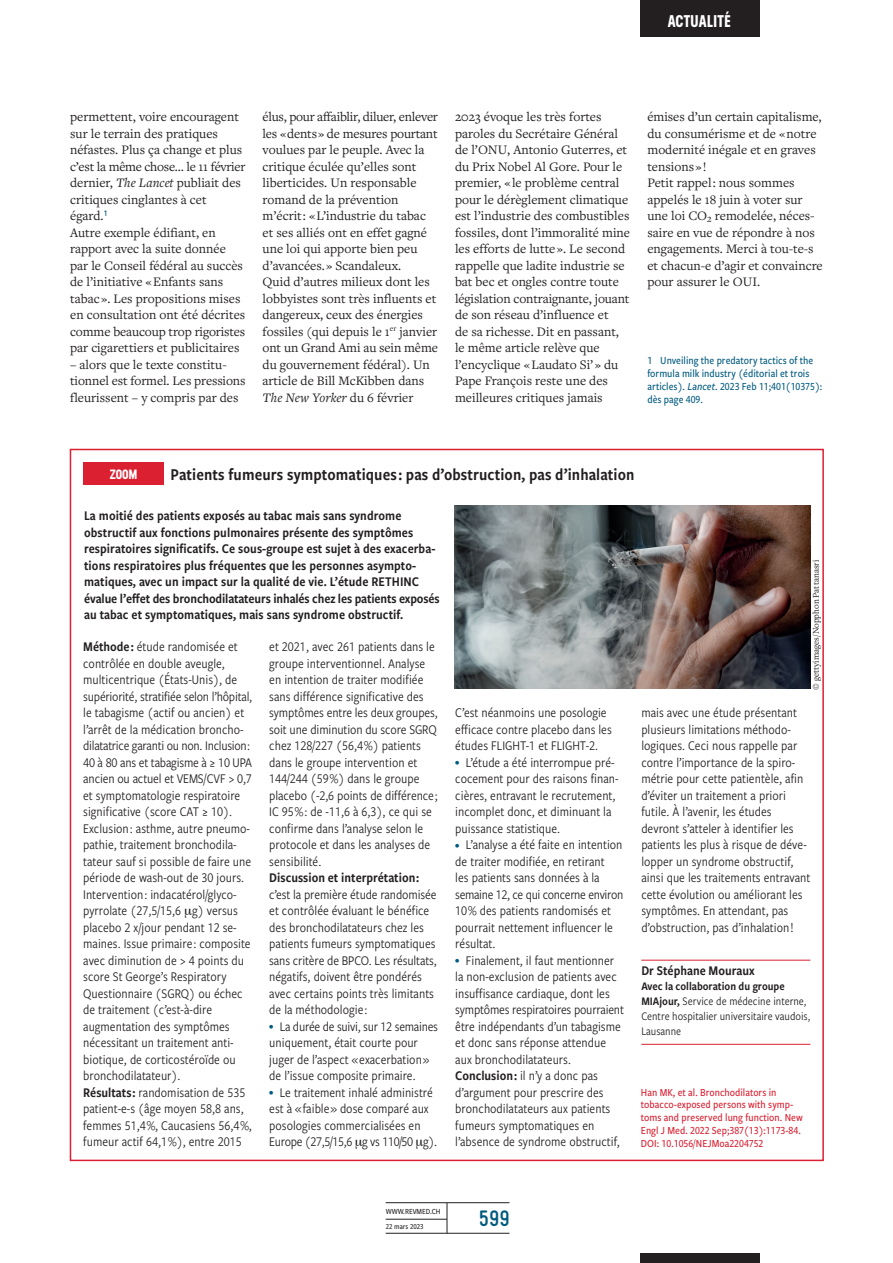
<style>
.page{position:relative;width:893px;height:1263px;background:#fff}
.page>*{position:absolute;margin:0;border:0;box-sizing:border-box;transform-origin:0 0}
.t1{font:700 22.5px "Gravur Condensed Pro";color:#005b7f}
.N_Encart_Titre_noir{font:17.25px "Freight Sans Cnd Pro Semi";letter-spacing:.005em;color:#231f20}
.t2{font:700 16.95px "Neusa";letter-spacing:.005em;color:#fff}
.N_Encart_texte_coura{font:13.8px/16.5px "Freight Sans Cnd Pro";color:#231f20}
.N_Encart_texte_coura-2{font:13.8px/16.5px "Freight Sans Cnd Pro Semi";letter-spacing:.005em;color:#231f20}
.N_Encart_Auteur{font:13.8px "Freight Sans Cnd Pro Semi";color:#231f20}
.N_Texte_courant{font:13.5px/16.5px "Freight Text Pro";color:#231f20}
.N_Encart_Rubrique{font:700 13.5px "Neusa";color:#fff}
.N_Encart_adresse{font:12px/15px "Freight Sans Cnd Pro";color:#231f20}
.N_Encart_biblio_text{font:500 11.25px/12.8px "Freight Sans Cnd Pro";color:#da2031}
.N_Encart_biblio_text-2{font:500 11.25px/12.8px "Freight Sans Cnd Pro";color:#005b7f}
.N_Copyright_image{font:9px "Freight Text Pro";color:#231f20}
.t3{font:500 8.1px "Freight Sans Cnd Pro";color:#231f20}
.t4{font:500 7.8px "Freight Sans Cnd Pro";color:#231f20}
.s1{font-style:italic}
.s2{font-family:"Freight Sans Cnd Pro Med";font-weight:400;font-style:italic}
.s3{font-family:"Freight Sans Cnd Pro Semi"}
.s4{font-size:9.75px;color:#005b7f}
</style>
<div class="page">
<div style="left:640px;top:0;width:119px;height:37px;background:#231f20"></div>
<hr style="left:386px;top:1202px;width:123px;height:1px;background:#231f20">
<hr style="left:386px;top:1233px;width:123px;height:1px;background:#231f20">
<hr style="left:386px;top:1219px;width:61px;height:1px;background:#231f20">
<hr style="left:447px;top:1203px;width:1px;height:30px;background:#231f20">
<div style="left:640px;top:1253px;width:119px;height:10px;background:#231f20"></div>
<div style="left:83px;top:462px;width:81px;height:23px;background:#da2031"></div>
<hr style="left:641px;top:960px;width:169px;height:1px;background:#da2031">
<hr style="left:641px;top:1044px;width:169px;height:1px;background:#da2031">
<img style="left:455px;top:505px;width:356px;height:183px">
<p class="t2" style="left:667px;top:9px;width:65px">ACTUALITÉ</p>
<p class="N_Texte_courant" style="left:70px;top:108px;width:177px">permettent, voire encouragent sur le terrain des pratiques néfastes. Plus ça change et plus c’est la même chose… le 11 février dernier, <span class="s1">The Lancet</span> publiait des critiques cinglantes à cet égard.<sup>1</sup></p>
<p class="N_Texte_courant" style="left:70px;top:224px;width:177px">Autre exemple édifiant, en rapport avec la suite donnée par le Conseil fédéral au succès de l’initiative « Enfants sans tabac ». Les propositions mises en consultation ont été décrites comme beaucoup trop rigoristes par cigarettiers et publicitaires</p>
<p class="N_Texte_courant" style="left:70px;top:356px;width:177px">– alors que le texte constitu&shy;tionnel est formel. Les pressions fleurissent – y compris par des</p>
<p class="N_Texte_courant" style="left:263px;top:108px;width:177px">élus, pour affaiblir, diluer, enlever les « dents » de mesures pourtant voulues par le peuple. Avec la critique éculée qu’elles sont liberticides. Un responsable romand de la prévention m’écrit : « L’industrie du tabac et ses alliés ont en effet gagné une loi qui apporte bien peu d’avancées. » Scandaleux.</p>
<p class="N_Texte_courant" style="left:263px;top:273px;width:177px">Quid d’autres milieux dont les lobbyistes sont très influents et dangereux, ceux des énergies fossiles (qui depuis le 1<sup>er</sup> janvier ont un Grand Ami au sein même du gouvernement fédéral). Un article de Bill McKibben dans<br><span class="s1">The New Yorker</span> du 6 février</p>
<p class="N_Texte_courant" style="left:455px;top:108px;width:177px">2023 évoque les très fortes paroles du Secrétaire Général de l’ONU, Antonio Guterres, et du Prix Nobel Al Gore. Pour le premier, « le problème central pour le dérèglement climatique est l’industrie des combustibles fossiles, dont l’immoralité mine les efforts de lutte ». Le second rappelle que ladite industrie se bat bec et ongles contre toute législation contraignante, jouant de son réseau d’influence et<br>de sa richesse. Dit en passant, le même article relève que l’encyclique « Laudato Si’ » du<br>Pape François reste une des meilleures critiques jamais</p>
<p class="N_Texte_courant" style="left:647px;top:108px;width:176px">émises d’un certain capitalisme, du consumérisme et de « notre modernité inégale et en graves tensions » !</p>
<p class="N_Texte_courant" style="left:647px;top:174px;width:177px">Petit rappel : nous sommes appelés le 18 juin à voter sur une loi CO₂ remodelée, néces&shy;saire en vue de répondre à nos engagements. Merci à tou-te-s et chacun-e d’agir et convaincre pour assurer le OUI.</p>
<p class="N_Encart_biblio_text-2" style="left:647px;top:354px;width:176px">1 Unveiling the predatory tactics of the formula milk industry (éditorial et trois articles). <span class="s2">Lancet</span>. 2023 Feb 11;401(10375): dès page 409.</p>
<p class="N_Encart_Rubrique" style="left:110px;top:464px;width:29px">ZOOM</p>
<p class="N_Encart_Titre_noir" style="left:171px;top:462px;width:465px">Patients fumeurs symptomatiques : pas d’obstruction, pas d’inhalation</p>
<p class="N_Encart_texte_coura-2" style="left:84px;top:507px;width:357px">La moitié des patients exposés au tabac mais sans syndrome obstructif aux fonctions pulmonaires présente des symptômes respiratoires significatifs. Ce sous-groupe est sujet à des exacerba&shy;tions respiratoires plus fréquentes que les personnes asympto&shy;matiques, avec un impact sur la qualité de vie. L’étude RETHINC évalue l’effet des bronchodilatateurs inhalés chez les patients exposés au tabac et symptomatiques, mais sans syndrome obstructif.</p>
<p class="N_Encart_texte_coura" style="left:83px;top:638px;width:171px"><span class="s3">Méthode :</span> étude randomisée et contrôlée en double aveugle, multicentrique (États-Unis), de supériorité, stratifiée selon l’hôpital, le tabagisme (actif ou ancien) et l’arrêt de la médication broncho&shy;dilatatrice garanti ou non. Inclusion :<br>40 à 80 ans et tabagisme à ≥ 10 UPA ancien ou actuel et VEMS/CVF &gt; 0,7 et symptomatologie respiratoire significative (score CAT ≥ 10).<br>Exclusion : asthme, autre pneumo&shy;pathie, traitement bronchodila&shy;tateur sauf si possible de faire une période de wash-out de 30 jours.<br>Intervention : indacatérol/glyco&shy;pyrrolate (27,5/15,6 g) versus placebo 2 x/jour pendant 12 se&shy;maines. Issue primaire : composite avec diminution de &gt; 4 points du score St George’s Respiratory<br>Questionnaire (SGRQ) ou échec de traitement (c’est-à-dire augmentation des symptômes nécessitant un traitement anti&shy;biotique, de corticostéroïde ou bronchodilatateur).</p>
<p class="N_Encart_texte_coura" style="left:83px;top:1083px;width:170px"><span class="s3">Résultats :</span> randomisation de 535 patient-e-s (âge moyen 58,8 ans, femmes 51,4 %, Caucasiens 56,4 %, fumeur actif 64,1 %), entre 2015</p>
<p class="N_Encart_texte_coura" style="left:269px;top:638px;width:170px">et 2021, avec 261 patients dans le groupe interventionnel. Analyse en intention de traiter modifiée sans différence significative des symptômes entre les deux groupes, soit une diminution du score SGRQ chez 128/227 (56,4 %) patients dans le groupe intervention et<br>144/244 (59 %) dans le groupe placebo (-2,6 points de différence ;<br>IC 95 % : de -11,6 à 6,3), ce qui se confirme dans l’analyse selon le protocole et dans les analyses de sensibilité.</p>
<p class="N_Encart_texte_coura" style="left:269px;top:869px;width:169px"><span class="s3">Discussion et interprétation : </span>c’est la première étude randomisée et contrôlée évaluant le bénéfice des bronchodilatateurs chez les patients fumeurs symptomatiques sans critère de BPCO. Les résultats, négatifs, doivent être pondérés avec certains points très limitants de la méthodologie :</p>
<p class="N_Encart_texte_coura" style="left:269px;top:1017px;width:170px"><span class="s4">•</span> La durée de suivi, sur 12 semaines uniquement, était courte pour juger de l’aspect « exacerbation » de l’issue composite primaire.</p>
<p class="N_Encart_texte_coura" style="left:269px;top:1083px;width:169px"><span class="s4">•</span> Le traitement inhalé administré est à « faible » dose comparé aux posologies commercialisées en<br>Europe (27,5/15,6 g vs 110/50 g).</p>
<p class="N_Encart_texte_coura" style="left:455px;top:704px;width:158px">C’est néanmoins une posologie efficace contre placebo dans les études FLIGHT-1 et FLIGHT-2.</p>
<p class="N_Encart_texte_coura" style="left:455px;top:753px;width:165px"><span class="s4">•</span> L’étude a été interrompue pré&shy;cocement pour des raisons finan&shy;cières, entravant le recrutement, incomplet donc, et diminuant la puissance statistique.</p>
<p class="N_Encart_texte_coura" style="left:455px;top:836px;width:170px"><span class="s4">•</span> L’analyse a été faite en intention de traiter modifiée, en retirant<br>les patients sans données à la semaine 12, ce qui concerne environ<br>10 % des patients randomisés et pourrait nettement influencer le résultat.</p>
<p class="N_Encart_texte_coura" style="left:455px;top:951px;width:170px"><span class="s4">•</span> Finalement, il faut mentionner la non-exclusion de patients avec insuffisance cardiaque, dont les symptômes respiratoires pourraient être indépendants d’un tabagisme et donc sans réponse attendue aux bronchodilatateurs.</p>
<p class="N_Encart_texte_coura" style="left:455px;top:1067px;width:166px"><span class="s3">Conclusion :</span> il n’y a donc pas d’argument pour prescrire des bronchodilatateurs aux patients fumeurs symptomatiques en l’absence de syndrome obstructif,</p>
<p class="N_Copyright_image" style="left:810px;top:690px;width:131px;rotate:-90deg">© gettyimages/Nopphon Pattanasri</p>
<p class="N_Encart_texte_coura" style="left:641px;top:704px;width:170px">mais avec une étude présentant plusieurs limitations méthodo&shy;logiques. Ceci nous rappelle par contre l’importance de la spiro&shy;métrie pour cette patientèle, afin d’éviter un traitement a priori futile. À l’avenir, les études devront s’atteler à identifier les patients les plus à risque de déve&shy;lopper un syndrome obstructif, ainsi que les traitements entravant cette évolution ou améliorant les symptômes. En attendant, pas d’obstruction, pas d’inhalation !</p>
<p class="N_Encart_Auteur" style="left:641px;top:961px;width:115px">Dr Stéphane Mouraux</p>
<p class="N_Encart_adresse" style="left:641px;top:978px;width:171px"><span class="s3">Avec la collaboration du groupe<br>MIAjour,</span> Service de médecine interne,<br>Centre hospitalier universitaire vaudois,<br>Lausanne</p>
<p class="N_Encart_biblio_text" style="left:641px;top:1085px;width:163px">Han MK, et al. Bronchodilators in tobacco-exposed persons with symp&shy;toms and preserved lung function. New Engl J Med. 2022 Sep;387(13):1173-84.<br>DOI: 10.1056/NEJMoa2204752</p>
<p class="t3" style="left:386px;top:1205px;width:56px">WWW.REVMED.CH</p>
<p class="t4" style="left:386px;top:1221px;width:39px">22 mars 2023</p>
<h1 class="t1" style="left:479px;top:1206px;width:32px">599</h1>
</div>
